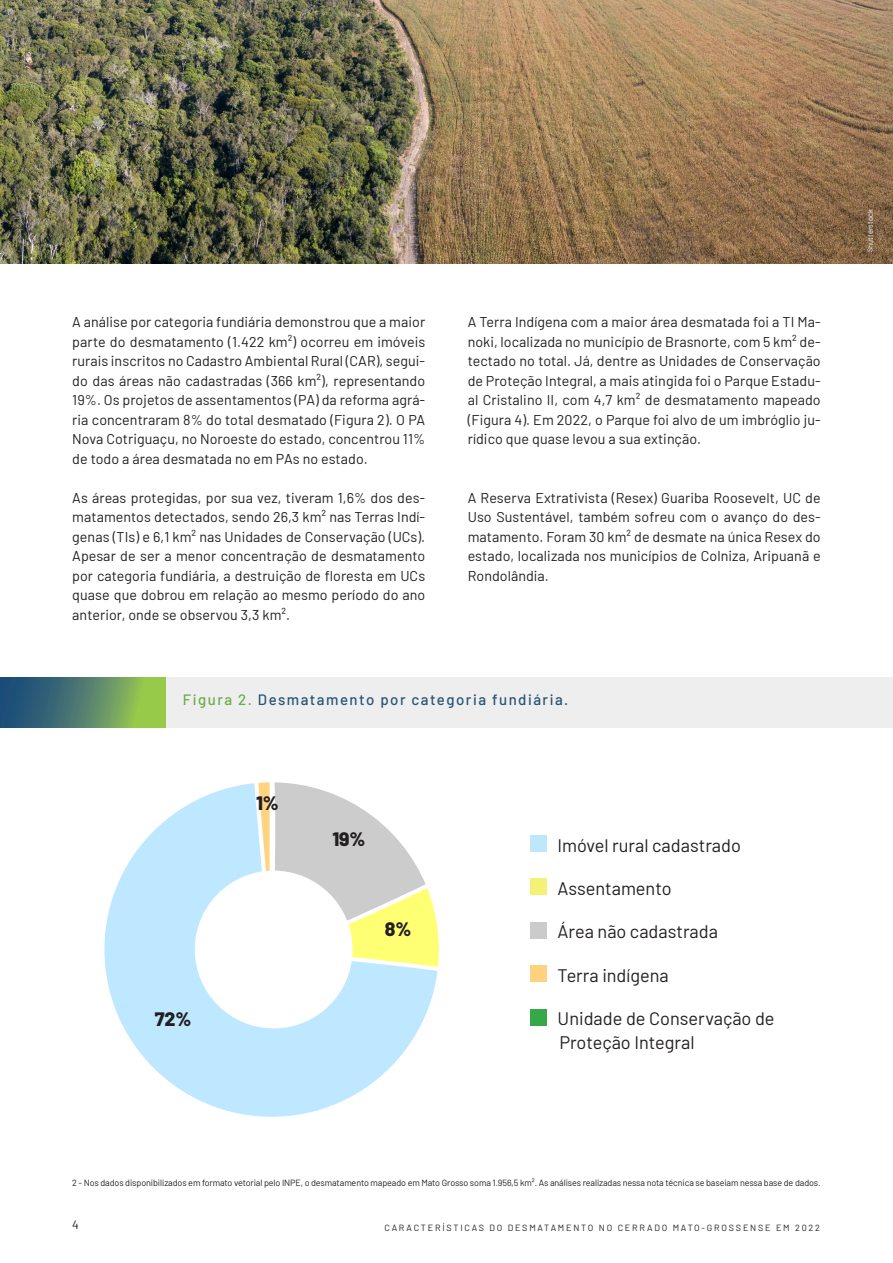
<style>
.page{position:relative;width:893px;height:1263px;background:#fff}
.page>*{position:absolute;margin:0;border:0;box-sizing:border-box;transform-origin:0 0}
.t1{font:800 19.35px "Barlow";color:#231f20}
.t2{font:18.15px/23.5px "Barlow";color:#231f20}
.t3{font:500 15px "Barlow";letter-spacing:.1em;color:#275374}
.t4{font:14.25px/19.5px "Barlow";letter-spacing:.005em;color:#231f20;text-align:justify}
.t5{font:12px "Barlow";color:#231f20}
.t6{font:9px "Barlow";letter-spacing:-.01em;color:#231f20}
.t7{font:9px "Barlow";letter-spacing:.2em;color:#231f20}
.t8{font:7.5px "Barlow";color:#fff}
.s1{color:#6bac48}
</style>
<div class="page">
<div style="left:0;top:677px;width:893px;height:51px;background:#eeeeef"></div>
<div style="left:102px;top:780px;width:339px;height:339px;background:#bee8ff;border-radius:50%"></div>
<svg style="left:252px;top:780px;width:189px;height:294px"></svg>
<div style="left:195px;top:871px;width:158px;height:157px;background:#fff;border-radius:50%"></div>
<img style="left:0;top:0;width:893px;height:264px">
<div style="left:530px;top:835px;width:17px;height:17px;background:#bfe7fa"></div>
<div style="left:530px;top:879px;width:17px;height:16px;background:#f5f076"></div>
<div style="left:530px;top:922px;width:17px;height:16px;background:#cbcbcb"></div>
<div style="left:530px;top:965px;width:17px;height:17px;background:#fed27f"></div>
<div style="left:530px;top:1009px;width:17px;height:16px;background:#35a848"></div>
<div style="left:860px;top:203px;width:20px;height:56px;background:#231f20;opacity:.75"></div>
<svg style="left:0;top:677px;width:166px;height:51px;background:#578668"></svg>
<p class="t4" style="left:72px;top:311px;width:354px">A análise por categoria fundiária demonstrou que a maior parte do desmatamento (1.422 km²) ocorreu em imóveis rurais inscritos no Cadastro Ambiental Rural (CAR), segui&shy;do das áreas não cadastradas (366 km²), representando 19%. Os projetos de assentamentos (PA) da reforma agrá&shy;ria concentraram 8% do total desmatado (Figura 2). O PA Nova Cotriguaçu, no Noroeste do estado, concentrou 11% de todo a área desmatada no em PAs no estado.</p>
<p class="t4" style="left:72px;top:487px;width:354px">As áreas protegidas, por sua vez, tiveram 1,6% dos des&shy;matamentos detectados, sendo 26,3 km² nas Terras Indí&shy;genas (TIs) e 6,1 km² nas Unidades de Conservação (UCs).<br>Apesar de ser a menor concentração de desmatamento por categoria fundiária, a destruição de floresta em UCs quase que dobrou em relação ao mesmo período do ano anterior, onde se observou 3,3 km².</p>
<p class="t4" style="left:468px;top:311px;width:354px">A Terra Indígena com a maior área desmatada foi a TI Ma&shy;noki, localizada no município de Brasnorte, com 5 km² de&shy;tectado no total. Já, dentre as Unidades de Conservação de Proteção Integral, a mais atingida foi o Parque Estadu&shy;al Cristalino II, com 4,7 km² de desmatamento mapeado (Figura 4). Em 2022, o Parque foi alvo de um imbróglio ju&shy;rídico que quase levou a sua extinção.</p>
<p class="t4" style="left:468px;top:487px;width:354px">A Reserva Extrativista (Resex) Guariba Roosevelt, UC de Uso Sustentável, também sofreu com o avanço do des&shy;matamento. Foram 30 km² de desmate na única Resex do estado, localizada nos municípios de Colniza, Aripuanã e Rondolândia.</p>
<p class="t3" style="left:183px;top:689px;width:387px"><span class="s1">Figura 2.</span> Desmatamento por categoria fundiária.</p>
<p class="t1" style="left:155px;top:1005px;width:38px">72%</p>
<p class="t1" style="left:256px;top:789px;width:24px">1%</p>
<p class="t1" style="left:332px;top:825px;width:35px">19%</p>
<p class="t2" style="left:558px;top:832px;width:185px">Imóvel rural cadastrado</p>
<p class="t2" style="left:558px;top:875px;width:115px">Assentamento</p>
<p class="t2" style="left:558px;top:919px;width:162px">Área não cadastrada</p>
<p class="t2" style="left:558px;top:962px;width:113px">Terra indígena</p>
<p class="t2" style="left:558px;top:1006px;width:218px">Unidade de Conservação de<br>Proteção Integral</p>
<p class="t1" style="left:385px;top:915px;width:28px">8%</p>
<p class="t8" style="left:865px;top:252px;width:44px;rotate:-90deg">Shutterstock</p>
<p class="t6" style="left:72px;top:1176px;width:750px">2 - Nos dados disponibilizados em formato vetorial pelo INPE, o desmatamento mapeado em Mato Grosso soma 1.956,5 km². As análises realizadas nessa nota técnica se baseiam nessa base de dados.</p>
<p class="t5" style="left:72px;top:1216px;width:8px">4</p>
<p class="t7" style="left:384px;top:1221px;width:437px">CARACTERÍSTICAS DO DESMATAMENTO NO CERRADO MATO-GROSSENSE EM 2022</p>
</div>
